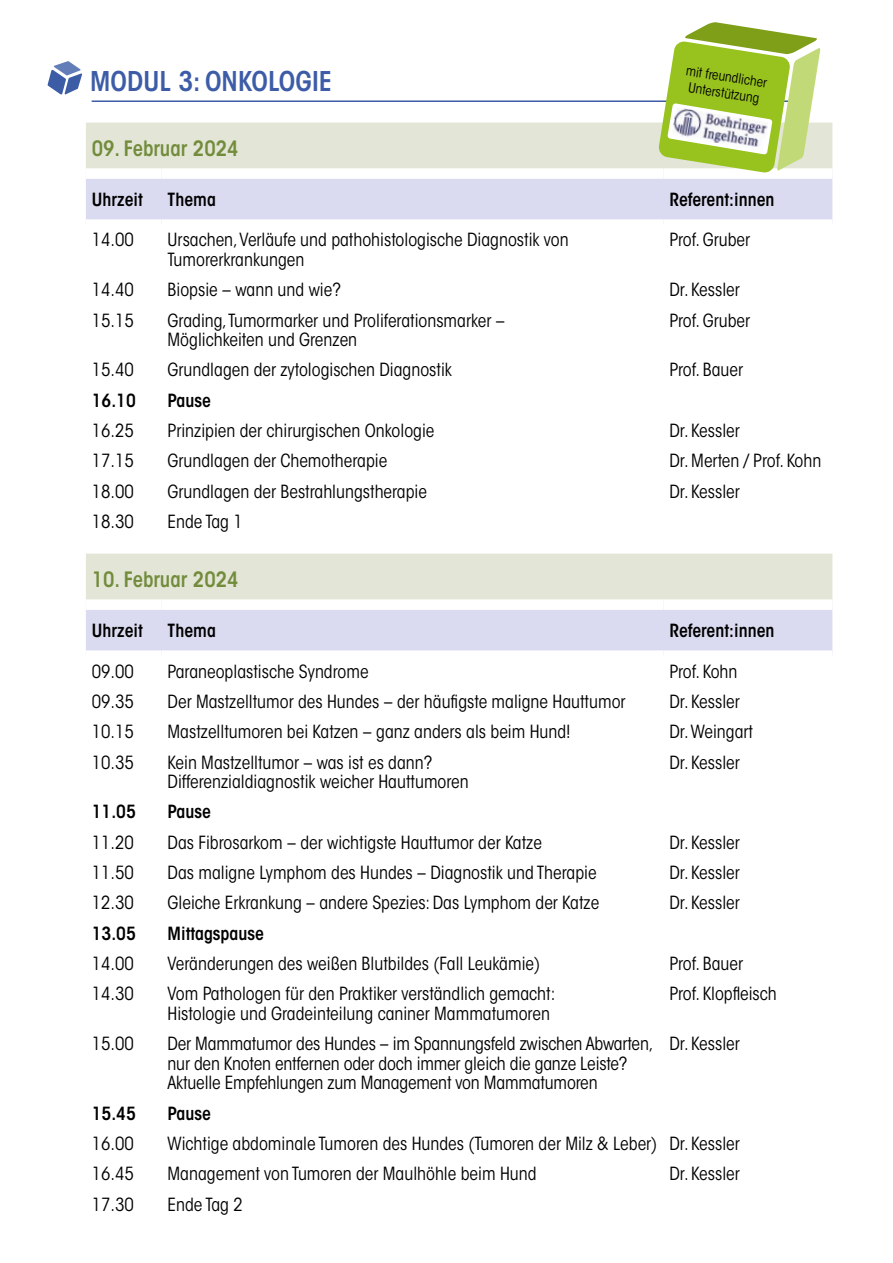
<style>
.page{position:relative;width:893px;height:1263px;background:#fff}
.page>*{position:absolute;margin:0;border:0;box-sizing:border-box;transform-origin:0 0}
.t1{font:600 condensed 27px "ITC Avant Garde Std";letter-spacing:.005em;color:#3d5ca7}
.t2{font:600 condensed 21px "ITC Avant Garde Std";color:#728c3c}
.t3{font:condensed 18px/19.5px "ITC Avant Garde Std";color:#000}
.t4{font:600 condensed 18px "ITC Avant Garde Std";color:#000}
.t5{font:condensed 13.5px/16.2px "ITC Avant Garde Std";color:#000;text-align:center}
</style>
<div class="page">
<div style="left:86px;top:123px;width:746px;height:45px;background:#e3e5d6"></div>
<svg style="left:86px;top:179px;width:746px;height:471px"></svg>
<div style="left:86px;top:599px;width:76px;height:11px;background:#fff"></div>
<div style="left:162px;top:599px;width:501px;height:11px;background:#fff"></div>
<div style="left:663px;top:599px;width:169px;height:11px;background:#fff"></div>
<div style="left:86px;top:219px;width:76px;height:11px;background:#fff"></div>
<div style="left:162px;top:219px;width:501px;height:11px;background:#fff"></div>
<div style="left:663px;top:219px;width:169px;height:11px;background:#fff"></div>
<svg style="left:48px;top:61px;width:34px;height:34px"></svg>
<hr style="left:92px;top:100px;width:699px;height:2px;background:#3d5ca7">
<svg style="left:658px;top:22px;width:163px;height:151px"></svg>
<img style="left:672px;top:107px;width:96px;height:44px">
<h1 class="t1" style="left:90px;top:64px;width:243px">MODUL 3: ONKOLOGIE</h1>
<p class="t5" style="left:687px;top:62px;width:83px;rotate:9deg">mit freundlicher<br>Unterstützung</p>
<p class="t2" style="left:92px;top:135px;width:148px">09. Februar 2024</p>
<p class="t4" style="left:92px;top:188px;width:53px">Uhrzeit</p>
<p class="t4" style="left:168px;top:188px;width:50px">Thema</p>
<p class="t4" style="left:669px;top:188px;width:107px">Referent:innen</p>
<p class="t3" style="left:92px;top:230px;width:44px">14.00</p>
<p class="t3" style="left:168px;top:230px;width:403px">Ursachen, Verläufe und pathohistologische Diagnostik von<br>Tumorerkrankungen</p>
<p class="t3" style="left:669px;top:230px;width:82px">Prof. Gruber</p>
<p class="t3" style="left:92px;top:280px;width:44px">14.40</p>
<p class="t3" style="left:168px;top:280px;width:175px">Biopsie – wann und wie?</p>
<p class="t3" style="left:669px;top:280px;width:72px">Dr. Kessler</p>
<p class="t3" style="left:92px;top:310px;width:44px">15.15</p>
<p class="t3" style="left:168px;top:310px;width:339px">Grading, Tumormarker und Proliferationsmarker –<br>Möglichkeiten und Grenzen</p>
<p class="t3" style="left:669px;top:310px;width:82px">Prof. Gruber</p>
<p class="t3" style="left:92px;top:360px;width:44px">15.40</p>
<p class="t3" style="left:168px;top:360px;width:286px">Grundlagen der zytologischen Diagnostik</p>
<p class="t3" style="left:669px;top:360px;width:75px">Prof. Bauer</p>
<p class="t4" style="left:92px;top:389px;width:45px">16.10</p>
<p class="t4" style="left:168px;top:389px;width:45px">Pause</p>
<p class="t3" style="left:92px;top:421px;width:44px">16.25</p>
<p class="t3" style="left:168px;top:421px;width:268px">Prinzipien der chirurgischen Onkologie</p>
<p class="t3" style="left:669px;top:421px;width:72px">Dr. Kessler</p>
<p class="t3" style="left:92px;top:451px;width:44px">17.15</p>
<p class="t3" style="left:168px;top:451px;width:221px">Grundlagen der Chemotherapie</p>
<p class="t3" style="left:669px;top:451px;width:154px">Dr. Merten / Prof. Kohn</p>
<p class="t3" style="left:92px;top:482px;width:44px">18.00</p>
<p class="t3" style="left:168px;top:482px;width:261px">Grundlagen der Bestrahlungstherapie</p>
<p class="t3" style="left:669px;top:482px;width:72px">Dr. Kessler</p>
<p class="t3" style="left:92px;top:512px;width:44px">18.30</p>
<p class="t3" style="left:168px;top:512px;width:77px">Ende Tag 1</p>
<p class="t2" style="left:92px;top:566px;width:148px">10. Februar 2024</p>
<p class="t4" style="left:92px;top:619px;width:53px">Uhrzeit</p>
<p class="t4" style="left:168px;top:619px;width:50px">Thema</p>
<p class="t4" style="left:669px;top:619px;width:107px">Referent:innen</p>
<p class="t3" style="left:92px;top:661px;width:44px">09.00</p>
<p class="t3" style="left:168px;top:661px;width:203px">Paraneoplastische Syndrome</p>
<p class="t3" style="left:669px;top:661px;width:70px">Prof. Kohn</p>
<p class="t3" style="left:92px;top:692px;width:44px">09.35</p>
<p class="t3" style="left:168px;top:692px;width:459px">Der Mastzelltumor des Hundes – der häufigste maligne Hauttumor</p>
<p class="t3" style="left:669px;top:692px;width:72px">Dr. Kessler</p>
<p class="t3" style="left:92px;top:722px;width:44px">10.15</p>
<p class="t3" style="left:168px;top:722px;width:405px">Mastzelltumoren bei Katzen – ganz anders als beim Hund!</p>
<p class="t3" style="left:669px;top:722px;width:85px">Dr. Weingart</p>
<p class="t3" style="left:92px;top:752px;width:44px">10.35</p>
<p class="t3" style="left:168px;top:752px;width:303px">Kein Mastzelltumor – was ist es dann?<br>Differenzialdiagnostik weicher Hauttumoren</p>
<p class="t3" style="left:669px;top:752px;width:72px">Dr. Kessler</p>
<p class="t4" style="left:92px;top:800px;width:45px">11.05</p>
<p class="t4" style="left:168px;top:800px;width:45px">Pause</p>
<p class="t3" style="left:92px;top:832px;width:44px">11.20</p>
<p class="t3" style="left:168px;top:832px;width:376px">Das Fibrosarkom – der wichtigste Hauttumor der Katze</p>
<p class="t3" style="left:669px;top:832px;width:72px">Dr. Kessler</p>
<p class="t3" style="left:92px;top:863px;width:44px">11.50</p>
<p class="t3" style="left:168px;top:863px;width:431px">Das maligne Lymphom des Hundes – Diagnostik und Therapie</p>
<p class="t3" style="left:669px;top:863px;width:72px">Dr. Kessler</p>
<p class="t3" style="left:92px;top:893px;width:44px">12.30</p>
<p class="t3" style="left:168px;top:893px;width:433px">Gleiche Erkrankung – andere Spezies: Das Lymphom der Katze</p>
<p class="t3" style="left:669px;top:893px;width:72px">Dr. Kessler</p>
<p class="t4" style="left:92px;top:922px;width:45px">13.05</p>
<p class="t4" style="left:168px;top:922px;width:98px">Mittagspause</p>
<p class="t3" style="left:92px;top:954px;width:44px">14.00</p>
<p class="t3" style="left:168px;top:954px;width:374px">Veränderungen des weißen Blutbildes (Fall Leukämie)</p>
<p class="t3" style="left:669px;top:954px;width:75px">Prof. Bauer</p>
<p class="t3" style="left:92px;top:984px;width:44px">14.30</p>
<p class="t3" style="left:168px;top:984px;width:389px">Vom Pathologen für den Praktiker verständlich gemacht:<br>Histologie und Gradeinteilung caniner Mammatumoren</p>
<p class="t3" style="left:669px;top:984px;width:109px">Prof. Klopfleisch</p>
<p class="t3" style="left:92px;top:1034px;width:44px">15.00</p>
<p class="t3" style="left:168px;top:1034px;width:487px">Der Mammatumor des Hundes – im Spannungsfeld zwischen Abwarten, nur den Knoten entfernen oder doch immer gleich die ganze Leiste?<br>Aktuelle Empfehlungen zum Management von Mammatumoren</p>
<p class="t3" style="left:669px;top:1034px;width:72px">Dr. Kessler</p>
<p class="t4" style="left:92px;top:1102px;width:45px">15.45</p>
<p class="t4" style="left:168px;top:1102px;width:45px">Pause</p>
<p class="t3" style="left:92px;top:1134px;width:44px">16.00</p>
<p class="t3" style="left:168px;top:1134px;width:574px">Wichtige abdominale Tumoren des Hundes (Tumoren der Milz &amp; Leber) Dr. Kessler</p>
<p class="t3" style="left:92px;top:1164px;width:44px">16.45</p>
<p class="t3" style="left:168px;top:1164px;width:370px">Management von Tumoren der Maulhöhle beim Hund</p>
<p class="t3" style="left:669px;top:1164px;width:72px">Dr. Kessler</p>
<p class="t3" style="left:92px;top:1194px;width:44px">17.30</p>
<p class="t3" style="left:168px;top:1194px;width:77px">Ende Tag 2</p>
</div>
